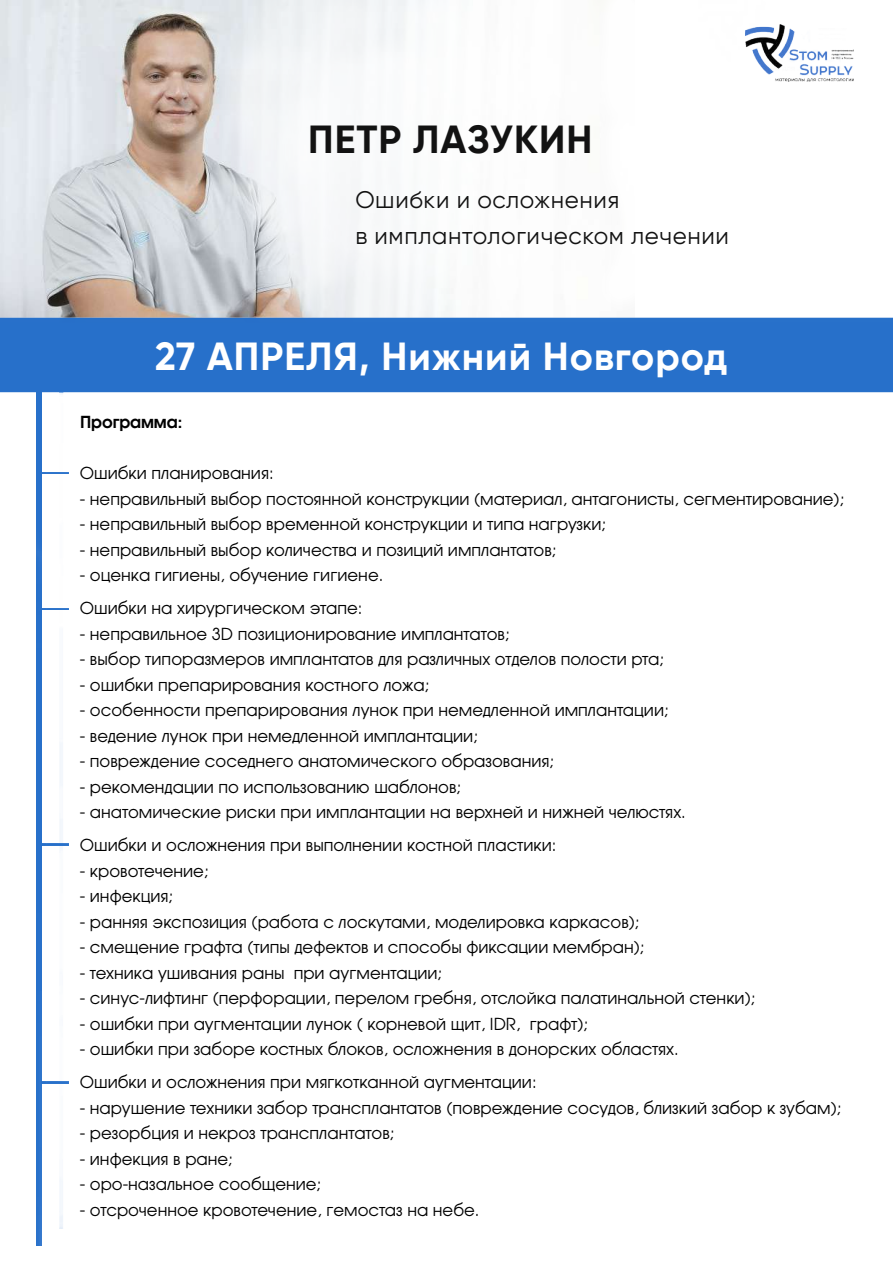
<style>
.page{position:relative;width:893px;height:1263px;background:#fff}
.page>*{position:absolute;margin:0;border:0;box-sizing:border-box;transform-origin:0 0}
.t1{font:700 39px "Gilroy";letter-spacing:.025em;color:#fff}
.t2{font:700 39px "Gilroy";letter-spacing:.025em;color:#121212}
.t3{font:24px/36px "Gilroy";letter-spacing:.025em;color:#121212}
.t4{font:16.5px/33px "AG Avalanche C";color:#000}
.t5{font:700 16.5px "AG Avalanche C";color:#000}
</style>
<div class="page">
<img style="left:0;top:0;width:893px;height:1228px">
<img style="left:745px;top:25px;width:109px;height:56px">
<hr style="left:37px;top:392px;width:4px;height:854px;background:#2770ca">
<img style="left:41px;top:844px;width:27px;height:2px">
<img style="left:41px;top:472px;width:27px;height:2px">
<img style="left:41px;top:608px;width:27px;height:2px">
<svg style="left:41px;top:1082px;width:27px;height:1px"></svg>
<h1 class="t2" style="left:308px;top:115px;width:286px">ПЕТР ЛАЗУКИН</h1>
<h2 class="t3" style="left:355px;top:181px;width:375px">Ошибки и осложнения<br>в имплантологическом лечении</h2>
<h1 class="t1" style="left:155px;top:332px;width:574px">27 АПРЕЛЯ, Нижний Новгород</h1>
<p class="t5" style="left:80px;top:411px;width:104px">Программа:</p>
<p class="t4" style="left:80px;top:457px;width:195px">Ошибки планирования:</p>
<p class="t4" style="left:80px;top:482px;width:766px">- неправильный выбор постоянной конструкции (материал, антагонисты, сегментирование);</p>
<p class="t4" style="left:80px;top:508px;width:528px">- неправильный выбор временной конструкции и типа нагрузки;</p>
<p class="t4" style="left:80px;top:533px;width:478px">- неправильный выбор количества и позиций имплантатов;</p>
<p class="t4" style="left:80px;top:558px;width:305px">- оценка гигиены, обучение гигиене.<br>Ошибки на хирургическом этапе:</p>
<p class="t4" style="left:80px;top:617px;width:431px">- неправильное 3D позиционирование имплантатов;</p>
<p class="t4" style="left:80px;top:642px;width:586px">- выбор типоразмеров имплантатов для различных отделов полости рта;</p>
<p class="t4" style="left:80px;top:668px;width:351px">- ошибки препарирования костного ложа;</p>
<p class="t4" style="left:80px;top:693px;width:590px">- особенности препарирования лунок при немедленной имплантации;</p>
<p class="t4" style="left:80px;top:719px;width:399px">- ведение лунок при немедленной имплантации;</p>
<p class="t4" style="left:80px;top:744px;width:476px">- повреждение соседнего анатомического образования;</p>
<p class="t4" style="left:80px;top:770px;width:383px">- рекомендации по использованию шаблонов;</p>
<p class="t4" style="left:80px;top:795px;width:607px">- анатомические риски при имплантации на верхней и нижней челюстях.<br>Ошибки и осложнения при выполнении костной пластики:</p>
<p class="t4" style="left:80px;top:854px;width:130px">- кровотечение;</p>
<p class="t4" style="left:80px;top:879px;width:95px">- инфекция;</p>
<p class="t4" style="left:80px;top:905px;width:561px">- ранняя экспозиция (работа с лоскутами, моделировка каркасов);</p>
<p class="t4" style="left:80px;top:930px;width:566px">- смещение графта (типы дефектов и способы фиксации мембран);</p>
<p class="t4" style="left:80px;top:956px;width:364px">- техника ушивания раны при аугментации;</p>
<p class="t4" style="left:80px;top:981px;width:677px">- синус-лифтинг (перфорации, перелом гребня, отслойка палатинальной стенки);</p>
<p class="t4" style="left:80px;top:1007px;width:510px">- ошибки при аугментации лунок ( корневой щит, IDR, графт);</p>
<p class="t4" style="left:80px;top:1032px;width:600px">- ошибки при заборе костных блоков, осложнения в донорских областях.<br>Ошибки и осложнения при мягкотканной аугментации:</p>
<p class="t4" style="left:80px;top:1091px;width:763px">- нарушение техники забор трансплантатов (повреждение сосудов, близкий забор к зубам);</p>
<p class="t4" style="left:80px;top:1116px;width:316px">- резорбция и некроз трансплантатов;</p>
<p class="t4" style="left:80px;top:1142px;width:154px">- инфекция в ране;</p>
<p class="t4" style="left:80px;top:1167px;width:243px">- оро-назальное сообщение;</p>
<p class="t4" style="left:80px;top:1193px;width:401px">- отсроченное кровотечение, гемостаз на небе.</p>
</div>
